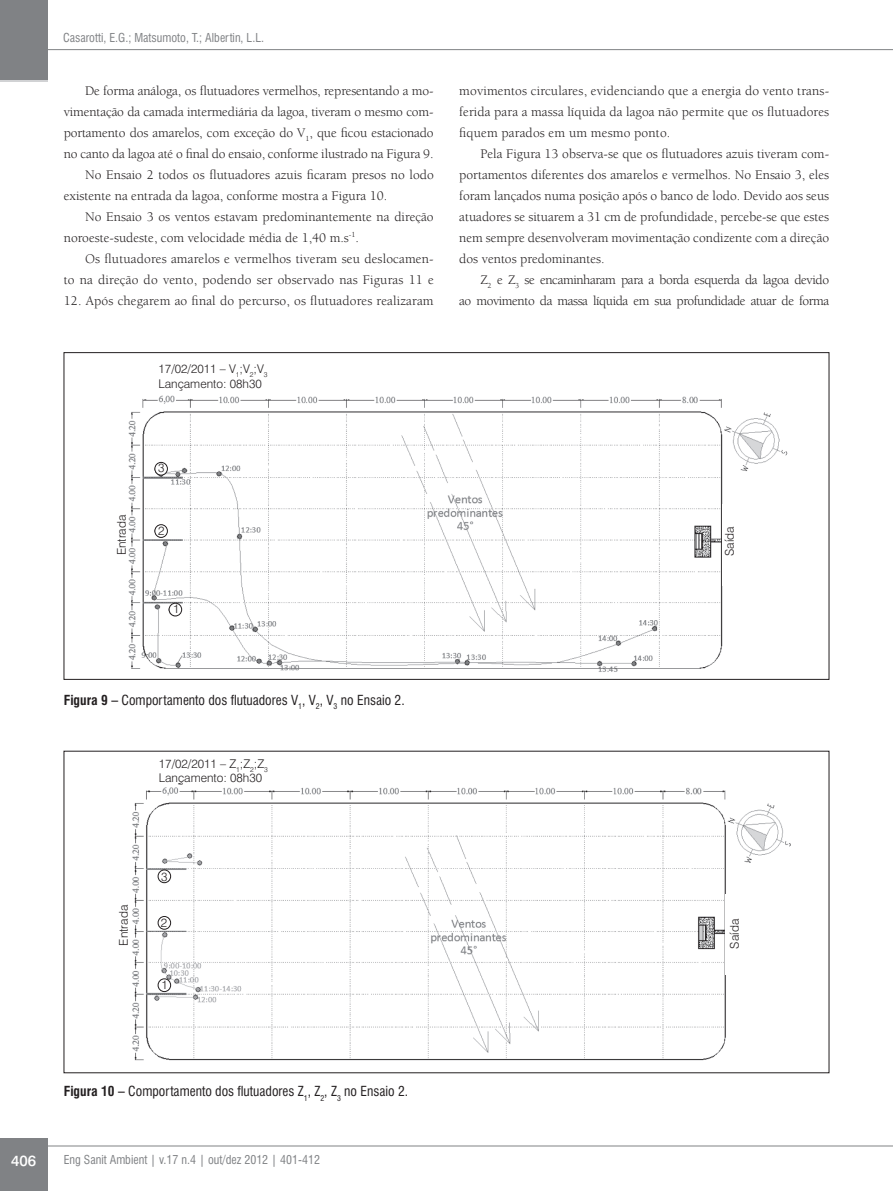
<style>
.page{position:relative;width:893px;height:1191px;background:#fff}
.page>*{position:absolute;margin:0;border:0;box-sizing:border-box;transform-origin:0 0}
.t1{font:500 15px "Swiss 721 BT";color:#fff}
._05_0_texto_txt{font:13.5px/21px "Berkeley Std";color:#231f20;text-align:justify}
._07_0_tabela-img-tit{font:condensed 13.5px "Swiss 721 BT";color:#231f20}
._05_0_texto_txt-2{font:13.5px/21px "Berkeley Std";letter-spacing:-.03em;color:#231f20;text-align:right}
.t2{font:300 12px/14.4px "Swiss 721 BT";color:#231f20}
.t3{font:condensed 12px "Swiss 721 BT";color:#808285}
.s1{font-weight:700}
</style>
<div class="page">
<div style="left:0;top:0;width:48px;height:82px;background:#d1d2d4"></div>
<div style="left:0;top:0;width:48px;height:80px;background:#808285"></div>
<hr style="left:0;top:1145px;width:893px;height:1px;background:#808285">
<div style="left:0;top:1138px;width:48px;height:53px;background:#808285"></div>
<hr style="left:39px;top:49px;width:854px;height:1px;background:#808285">
<img style="left:128px;top:395px;width:660px;height:277px">
<div style="left:155px;top:462px;width:12px;height:13px;background:#fff;border-radius:50%"></div>
<div style="left:155px;top:462px;width:13px;height:13px;border:1px solid #231f20;border-radius:50%"></div>
<div style="left:155px;top:524px;width:12px;height:13px;background:#fff;border-radius:50%"></div>
<div style="left:155px;top:524px;width:13px;height:13px;border:1px solid #231f20;border-radius:50%"></div>
<div style="left:169px;top:603px;width:13px;height:13px;background:#fff;border-radius:50%"></div>
<div style="left:169px;top:603px;width:13px;height:13px;border:1px solid #231f20;border-radius:50%"></div>
<div style="left:722px;top:504px;width:22px;height:81px;background:#fff"></div>
<img style="left:132px;top:783px;width:659px;height:278px">
<div style="left:726px;top:894px;width:27px;height:81px;background:#fff"></div>
<div style="left:158px;top:916px;width:13px;height:13px;background:#fff;border-radius:50%"></div>
<div style="left:158px;top:916px;width:13px;height:13px;border:1px solid #231f20;border-radius:50%"></div>
<div style="left:158px;top:870px;width:13px;height:12px;background:#fff;border-radius:50%"></div>
<div style="left:158px;top:869px;width:13px;height:14px;border:1px solid #231f20;border-radius:50%"></div>
<div style="left:158px;top:978px;width:13px;height:13px;background:#fff;border-radius:50%"></div>
<div style="left:158px;top:978px;width:13px;height:13px;border:1px solid #231f20;border-radius:50%"></div>
<p class="t3" style="left:63px;top:30px;width:203px">Casarotti, E.G.; Matsumoto, T.; Albertin, L.L.</p>
<p class="_05_0_texto_txt" style="left:64px;top:80px;width:371px;text-indent:21px">De forma análoga, os flutuadores vermelhos, representando a mo&shy;vimentação da camada intermediária da lagoa, tiveram o mesmo com&shy;portamento dos amarelos, com exceção do V<sub>1</sub>, que ficou estacionado no canto da lagoa até o final do ensaio, conforme ilustrado na Figura 9.</p>
<p class="_05_0_texto_txt" style="left:64px;top:164px;width:371px;text-indent:21px">No Ensaio 2 todos os flutuadores azuis ficaram presos no lodo existente na entrada da lagoa, conforme mostra a Figura 10.</p>
<p class="_05_0_texto_txt" style="left:64px;top:206px;width:371px;text-indent:21px">No Ensaio 3 os ventos estavam predominantemente na direção noroeste-sudeste, com velocidade média de 1,40 m.s<sup>-1</sup>.</p>
<p class="_05_0_texto_txt" style="left:64px;top:248px;width:371px;text-align:right">Os flutuadores amarelos e vermelhos tiveram seu deslocamen-<br>to na direção do vento, podendo ser observado nas Figuras 11 e</p>
<p class="_05_0_texto_txt" style="left:64px;top:290px;width:371px">12. Após chegarem ao final do percurso, os flutuadores realizaram</p>
<p class="t2" style="left:159px;top:362px;width:111px">17/02/2011 – V<sub>1</sub>;V<sub>2</sub>;V<sub>3<br></sub>Lançamento: 08h30</p>
<p class="_05_0_texto_txt" style="left:459px;top:80px;width:371px">movimentos circulares, evidenciando que a energia do vento trans&shy;ferida para a massa líquida da lagoa não permite que os flutuadores fiquem parados em um mesmo ponto.</p>
<p class="_05_0_texto_txt" style="left:459px;top:143px;width:371px;text-indent:21px">Pela Figura 13 observa-se que os flutuadores azuis tiveram com&shy;portamentos diferentes dos amarelos e vermelhos. No Ensaio 3, eles foram lançados numa posição após o banco de lodo. Devido aos seus atuadores se situarem a 31 cm de profundidade, percebe-se que estes nem sempre desenvolveram movimentação condizente com a direção dos ventos predominantes.</p>
<p class="_05_0_texto_txt-2" style="left:459px;top:269px;width:371px">Z<sub>2</sub> e Z<sub>3</sub> se encaminharam para a borda esquerda da lagoa devido<br>ao movimento da massa líquida em sua profundidade atuar de forma</p>
<p class="t2" style="left:158px;top:461px;width:8px">3</p>
<p class="t2" style="left:114px;top:555px;width:42px;rotate:-90deg">Entrada</p>
<p class="t2" style="left:722px;top:556px;width:31px;rotate:-90deg">Saída</p>
<p class="t2" style="left:158px;top:523px;width:8px">2</p>
<p class="t2" style="left:173px;top:601px;width:8px">1</p>
<p class="_07_0_tabela-img-tit" style="left:64px;top:692px;width:342px"><span class="s1">Figura 9 –</span> Comportamento dos flutuadores V<sub>1</sub>, V<sub>2</sub>, V<sub>3</sub> no Ensaio 2.</p>
<p class="t2" style="left:159px;top:756px;width:111px">17/02/2011 – Z<sub>1</sub>;Z<sub>2</sub>;Z<sub>3<br></sub>Lançamento: 08h30</p>
<p class="t2" style="left:116px;top:945px;width:42px;rotate:-90deg">Entrada</p>
<p class="t2" style="left:161px;top:869px;width:8px">3</p>
<p class="t2" style="left:161px;top:915px;width:8px">2</p>
<p class="t2" style="left:161px;top:977px;width:8px">1</p>
<p class="_07_0_tabela-img-tit" style="left:64px;top:1083px;width:346px"><span class="s1">Figura 10 –</span> Comportamento dos flutuadores Z<sub>1</sub>, Z<sub>2</sub>, Z<sub>3</sub> no Ensaio 2.</p>
<p class="t1" style="left:11px;top:1151px;width:27px">406</p>
<p class="t3" style="left:64px;top:1152px;width:258px">Eng Sanit Ambient | v.17 n.4 | out/dez 2012 | 401-412</p>
<p class="t2" style="left:727px;top:948px;width:31px;rotate:-90deg">Saída</p>
</div>
